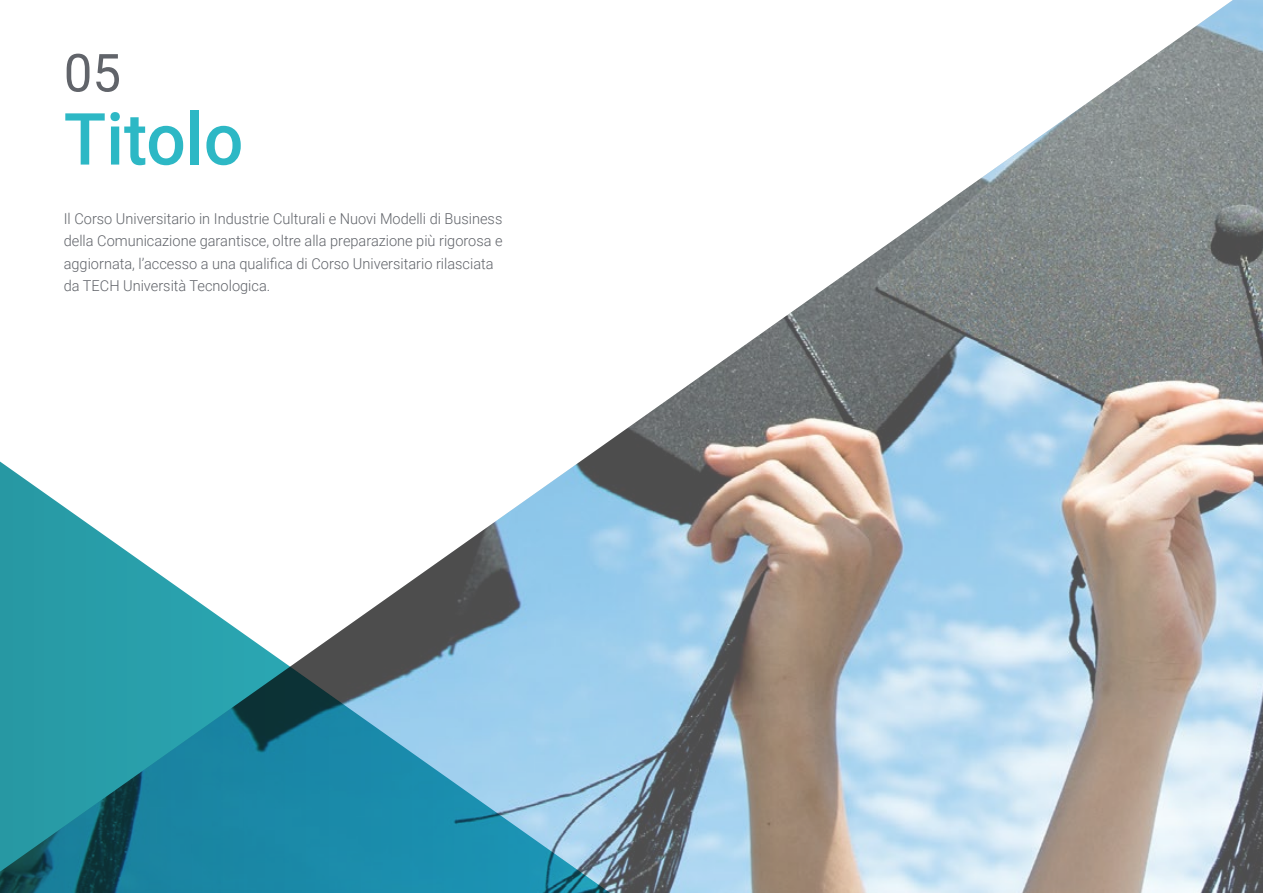
<style>
.page{position:relative;width:1263px;height:893px;background:#fff}
.page>*{position:absolute;margin:0;border:0;box-sizing:border-box;transform-origin:0 0}
.t1{font:500 72px "Roboto";color:#2db8c5}
.t2{font:52.5px "Roboto";color:#61646a}
.t3{font:300 15px/22.5px "Roboto";color:#61646a}
</style>
<div class="page">
<img style="left:602px;top:0;width:661px;height:893px">
<svg style="left:0;top:446px;width:640px;height:447px"></svg>
<h2 class="t2" style="left:64px;top:36px;width:59px">05</h2>
<h1 class="t1" style="left:64px;top:89px;width:181px">Titolo</h1>
<p class="t3" style="left:64px;top:207px;width:440px">Il Corso Universitario in Industrie Culturali e Nuovi Modelli di Business della Comunicazione garantisce, oltre alla preparazione più rigorosa e aggiornata, l’accesso a una qualifica di Corso Universitario rilasciata da TECH Università Tecnologica.</p>
</div>
